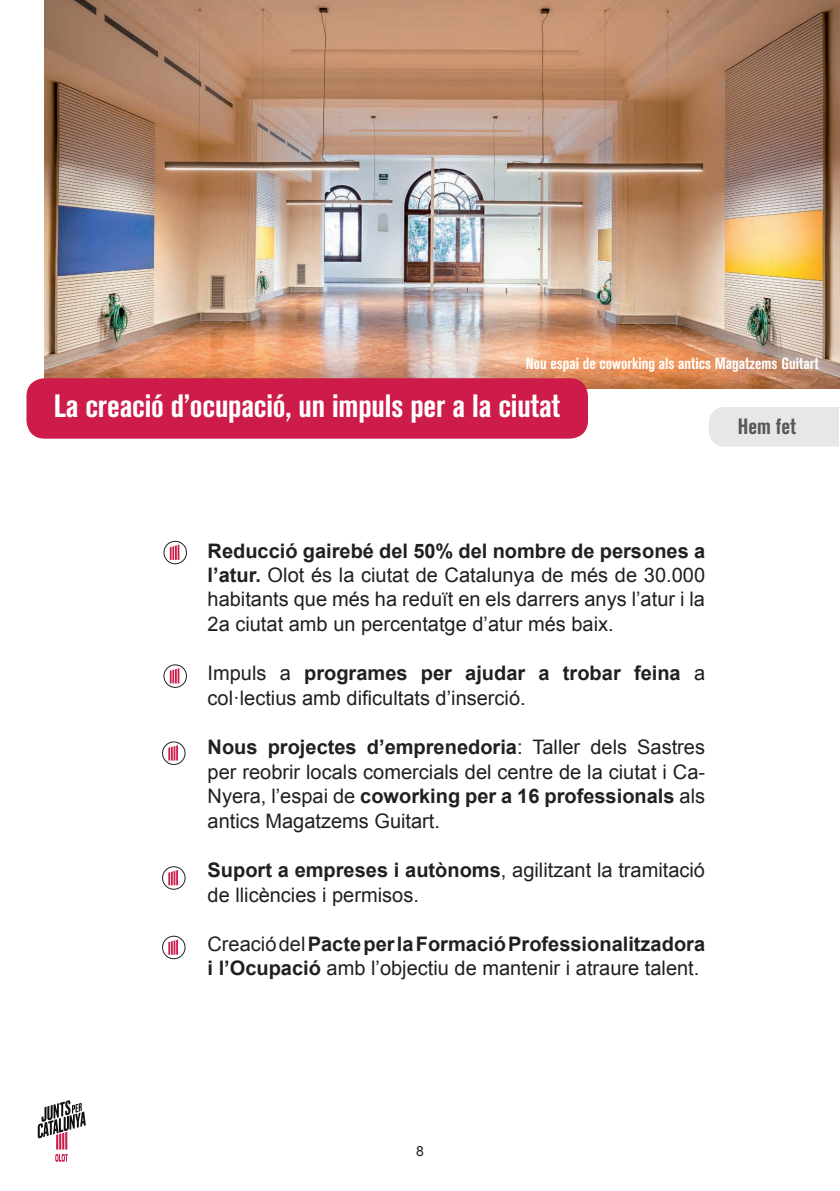
<style>
.page{position:relative;width:840px;height:1191px;background:#fff}
.page>*{position:absolute;margin:0;border:0;box-sizing:border-box;transform-origin:0 0}
.t1{font:700 condensed 32px "Akzidenz Grotesk BQ";letter-spacing:-.005em;color:#fff}
.t2{font:700 condensed 22px "Akzidenz Grotesk BQ";color:#57585a}
.t3{font:20px/24.6px "Arial";color:#231f20;text-align:justify}
.t4{font:700 condensed 16px "Akzidenz Grotesk BQ";color:#fff}
.t5{font:14px "Arial";color:#231f20}
.s1{font-weight:700}
</style>
<div class="page">
<svg style="left:38px;top:1100px;width:48px;height:61px"></svg>
<img style="left:45px;top:0;width:794px;height:388px">
<div style="left:709px;top:407px;width:129px;height:39px;background:#e6e7e9"></div>
<div style="left:26px;top:378px;width:561px;height:60px;background:#cd1c49;border-radius:18px"></div>
<svg style="left:164px;top:541px;width:22px;height:23px"></svg>
<div style="left:163px;top:541px;width:24px;height:23px;border:1px solid #231f20;border-radius:50%"></div>
<svg style="left:170px;top:544px;width:9px;height:16px"></svg>
<svg style="left:164px;top:665px;width:22px;height:22px"></svg>
<div style="left:163px;top:664px;width:24px;height:24px;border:1px solid #231f20;border-radius:50%"></div>
<svg style="left:170px;top:668px;width:9px;height:15px"></svg>
<svg style="left:162px;top:936px;width:23px;height:22px"></svg>
<div style="left:162px;top:935px;width:23px;height:24px;border:1px solid #231f20;border-radius:50%"></div>
<svg style="left:168px;top:939px;width:10px;height:15px"></svg>
<svg style="left:162px;top:742px;width:23px;height:22px"></svg>
<div style="left:162px;top:741px;width:23px;height:24px;border:1px solid #231f20;border-radius:50%"></div>
<svg style="left:168px;top:745px;width:10px;height:15px"></svg>
<svg style="left:162px;top:866px;width:23px;height:23px"></svg>
<div style="left:162px;top:866px;width:23px;height:23px;border:1px solid #231f20;border-radius:50%"></div>
<svg style="left:168px;top:870px;width:10px;height:15px"></svg>
<p class="t4" style="left:525px;top:354px;width:294px">Nou espai de coworking als antics Magatzems Guitart</p>
<h1 class="t1" style="left:54px;top:388px;width:507px">La creació d’ocupació, un impuls per a la ciutat</h1>
<p class="t2" style="left:737px;top:413px;width:60px">Hem fet</p>
<p class="t3" style="left:207px;top:539px;width:499px;text-indent:-36px"><span class="s1">• Reducció gairebé del 50% del nombre de persones a l’atur.</span> Olot és la ciutat de Catalunya de més de 30.000 habitants que més ha reduït en els darrers anys l’atur i la 2a ciutat amb un percentatge d’atur més baix.</p>
<p class="t3" style="left:207px;top:661px;width:499px;text-indent:-36px">• Impuls a <span class="s1">programes per ajudar a trobar feina</span> a col·lectius amb dificultats d’inserció.</p>
<p class="t3" style="left:207px;top:735px;width:499px;text-indent:-36px"><span class="s1">• Nous projectes d’emprenedoria</span>: Taller dels Sastres per reobrir locals comercials del centre de la ciutat i Ca-Nyera, l’espai de <span class="s1">coworking per a 16 professionals</span> als antics Magatzems Guitart.</p>
<p class="t3" style="left:207px;top:858px;width:499px;text-indent:-36px"><span class="s1">• Suport a empreses i autònoms</span>, agilitzant la tramitació de llicències i permisos.</p>
<p class="t3" style="left:171px;top:931px;width:535px;text-align:right">• Creació del <span class="s1">PacteperlaFormacióProfessionalitzadora i l’Ocupació</span> amb l’objectiu de mantenir i atraure talent.</p>
<p class="t5" style="left:416px;top:1142px;width:9px">8</p>
</div>
